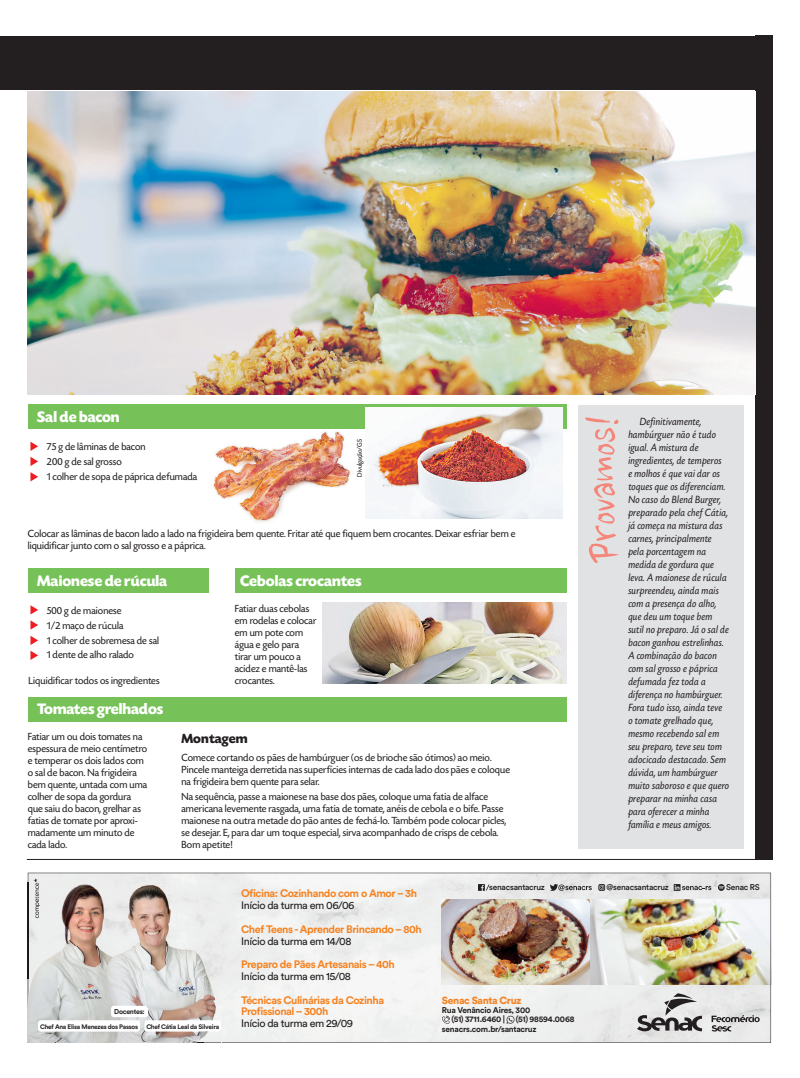
<style>
.page{position:relative;width:800px;height:1078px;background:#fff}
.page>*{position:absolute;margin:0;border:0;box-sizing:border-box;transform-origin:0 0}
.t1{font:700 16px "Today SHOP";color:#fff}
.t2{font:700 14px "Today SHOP";letter-spacing:.01em;color:#231f20}
.t3{font:italic 11px/13px "Today SHOP";letter-spacing:.03em;color:#231f20}
.t4{font:10.8px/12px "Today SHOP";letter-spacing:.01em;color:#231f20}
.t5{font:700 10.8px/11.8px "Circular Std";letter-spacing:-.04em;color:#f58220}
.t6{font:10.8px "Circular Std";letter-spacing:-.04em;color:#231f20}
.t7{font:900 10.3px "Circular Std";letter-spacing:-.04em;color:#f58220}
.t8{font:700 8.3px/9.2px "Circular Std";letter-spacing:-.03em;color:#231f20}
.t9{font:500 8.3px "Circular Std";letter-spacing:-.03em;color:#231f20}
.t10{font:7px "Today SHOP";letter-spacing:-.01em;color:#231f20}
.t11{font:700 7px "Circular Std";letter-spacing:-.04em;color:#231f20}
.t12{font:700 6.5px "Circular Std";letter-spacing:-.04em;color:#231f20}
.s1{font-weight:400;color:#231f20}
</style>
<div class="page">
<div style="left:28px;top:404px;width:538px;height:25px;background:#76c258"></div>
<div style="left:28px;top:568px;width:180px;height:24px;background:#76c258"></div>
<div style="left:28px;top:696px;width:538px;height:25px;background:#76c258"></div>
<div style="left:235px;top:568px;width:331px;height:24px;background:#76c258"></div>
<div style="left:578px;top:405px;width:165px;height:443px;background:#e1e2e4"></div>
<div style="left:0;top:36px;width:772px;height:54px;background:#231f20"></div>
<div style="left:754px;top:36px;width:18px;height:823px;background:#231f20"></div>
<svg style="left:585px;top:417px;width:34px;height:146px"></svg>
<hr style="left:27px;top:858px;width:745px;height:1px;background:#231f20">
<svg style="left:30px;top:605px;width:8px;height:9px"></svg>
<svg style="left:30px;top:441px;width:8px;height:25px"></svg>
<svg style="left:30px;top:620px;width:8px;height:9px"></svg>
<svg style="left:30px;top:472px;width:8px;height:9px"></svg>
<svg style="left:30px;top:635px;width:8px;height:24px"></svg>
<img style="left:28px;top:872px;width:742px;height:170px">
<svg style="left:442px;top:1015px;width:8px;height:8px"></svg>
<svg style="left:506px;top:1015px;width:8px;height:8px"></svg>
<svg style="left:478px;top:883px;width:11px;height:7px"></svg>
<svg style="left:549px;top:883px;width:42px;height:7px"></svg>
<svg style="left:598px;top:883px;width:7px;height:7px"></svg>
<svg style="left:673px;top:883px;width:38px;height:7px"></svg>
<svg style="left:717px;top:883px;width:7px;height:7px"></svg>
<svg style="left:711px;top:1014px;width:48px;height:17px"></svg>
<svg style="left:637px;top:993px;width:64px;height:38px;background:#ababab"></svg>
<img style="left:28px;top:882px;width:176px;height:161px">
<img style="left:28px;top:882px;width:1px;height:96px">
<img style="left:28px;top:978px;width:25px;height:64px">
<svg style="left:53px;top:1042px;width:25px;height:1px"></svg>
<img style="left:78px;top:881px;width:72px;height:1px">
<img style="left:150px;top:881px;width:71px;height:32px">
<img style="left:204px;top:913px;width:17px;height:129px">
<img style="left:78px;top:1042px;width:143px;height:1px">
<div style="left:144px;top:1019px;width:77px;height:12px;background:#fff;border-radius:3px"></div>
<div style="left:38px;top:1019px;width:102px;height:12px;background:#fff;border-radius:3px"></div>
<div style="left:111px;top:1005px;width:37px;height:11px;background:#fff;border-radius:3px"></div>
<svg style="left:33px;top:878px;width:7px;height:39px"></svg>
<img style="left:213px;top:431px;width:138px;height:91px">
<img style="left:366px;top:407px;width:196px;height:111px">
<img style="left:322px;top:602px;width:244px;height:81px">
<img style="left:28px;top:91px;width:727px;height:303px">
<p class="t1" style="left:37px;top:411px;width:84px">Sal de bacon</p>
<p class="t4" style="left:47px;top:440px;width:152px;line-height:14.8px">75 g de lâminas de bacon<br>200 g de sal grosso<br>1 colher de sopa de páprica defumada</p>
<p class="t10" style="left:357px;top:476px;width:39px;rotate:-90deg">Divulgação/GS</p>
<p class="t4" style="left:28px;top:528px;width:489px">Colocar as lâminas de bacon lado a lado na frigideira bem quente. Fritar até que fiquem bem crocantes. Deixar esfriar bem e liquidificar junto com o sal grosso e a páprica.</p>
<p class="t1" style="left:37px;top:574px;width:131px">Maionese de rúcula</p>
<p class="t1" style="left:240px;top:574px;width:123px">Cebolas crocantes</p>
<p class="t4" style="left:47px;top:603px;width:114px;line-height:14.8px">500 g de maionese<br>1/2 maço de rúcula<br>1 colher de sobremesa de sal<br>1 dente de alho ralado</p>
<p class="t4" style="left:235px;top:602px;width:83px">Fatiar duas cebolas em rodelas e colocar em um pote com água e gelo para tirar um pouco a acidez e mantê-las crocantes.</p>
<p class="t4" style="left:29px;top:675px;width:132px">Liquidificar todos os ingredientes</p>
<p class="t1" style="left:37px;top:703px;width:128px">Tomates grelhados</p>
<p class="t4" style="left:28px;top:730px;width:121px">Fatiar um ou dois tomates na espessura de meio centímetro e temperar os dois lados com o sal de bacon. Na frigideira bem quente, untada com uma colher de sopa da gordura que saiu do bacon, grelhar as fatias de tomate por aproxi&shy;madamente um minuto de cada lado.</p>
<p class="t2" style="left:181px;top:733px;width:68px">Montagem</p>
<p class="t4" style="left:181px;top:752px;width:330px">Comece cortando os pães de hambúrguer (os de brioche são ótimos) ao meio.<br>Pincele manteiga derretida nas superfícies internas de cada lado dos pães e coloque na frigideira bem quente para selar.</p>
<p class="t4" style="left:181px;top:791px;width:326px">Na sequência, passe a maionese na base dos pães, coloque uma fatia de alface americana levemente rasgada, uma fatia de tomate, anéis de cebola e o bife. Passe maionese na outra metade do pão antes de fechá-lo. Também pode colocar picles, se desejar. E, para dar um toque especial, sirva acompanhado de crisps de cebola.<br>Bom apetite!</p>
<p class="t3" style="left:628px;top:416px;width:102px;text-indent:11px">Definitivamente, hambúrguer não é tudo igual. A mistura de ingredientes, de temperos<br>e molhos é que vai dar os toques que os diferenciam.<br>No caso do Blend Burger, preparado pela chef Cátia, já começa na mistura das carnes, principalmente pela porcentagem na medida de gordura que leva. A maionese de rúcula surpreendeu, ainda mais com a presença do alho, que deu um toque bem sutil no preparo. Já o sal de bacon ganhou estrelinhas.<br>A combinação do bacon com sal grosso e páprica defumada fez toda a diferença no hambúrguer.<br>Fora tudo isso, ainda teve o tomate grelhado que, mesmo recebendo sal em seu preparo, teve seu tom adocicado destacado. Sem dúvida, um hambúrguer muito saboroso e que quero preparar na minha casa para oferecer a minha família e meus amigos.</p>
<p class="t11" style="left:114px;top:1007px;width:32px">Docentes:</p>
<p class="t5" style="left:241px;top:887px;width:177px">Oficina: Cozinhando com o Amor – 3h<br><span class="s1">Início da turma em 06/06</span></p>
<p class="t5" style="left:241px;top:922px;width:182px">Chef Teens - Aprender Brincando – 80h<br><span class="s1">Início da turma em 14/08</span></p>
<p class="t5" style="left:241px;top:958px;width:155px">Preparo de Pães Artesanais – 40h<br><span class="s1">Início da turma em 15/08</span></p>
<p class="t5" style="left:241px;top:993px;width:144px">Técnicas Culinárias da Cozinha<br>Profissional – 300h</p>
<p class="t12" style="left:40px;top:1022px;width:99px">Chef Ana Elisa Menezes dos Passos</p>
<p class="t12" style="left:146px;top:1022px;width:74px">Chef Cátia Leal da Silveira</p>
<p class="t6" style="left:241px;top:1016px;width:113px">Início da turma em 29/09</p>
<p class="t9" style="left:489px;top:882px;width:57px">senacsantacruz</p>
<p class="t9" style="left:606px;top:882px;width:64px">@senacsantacruz</p>
<p class="t9" style="left:726px;top:882px;width:35px">Senac RS</p>
<p class="t7" style="left:442px;top:994px;width:81px">Senac Santa Cruz</p>
<p class="t8" style="left:451px;top:1005px;width:80px;text-indent:-9px">Rua Venâncio Aires, 300 (51) 3711.6460 |</p>
<p class="t8" style="left:442px;top:1014px;width:134px;text-indent:74px">(51) 98594.0068 senacrs.com.br/santacruz</p>
</div>
